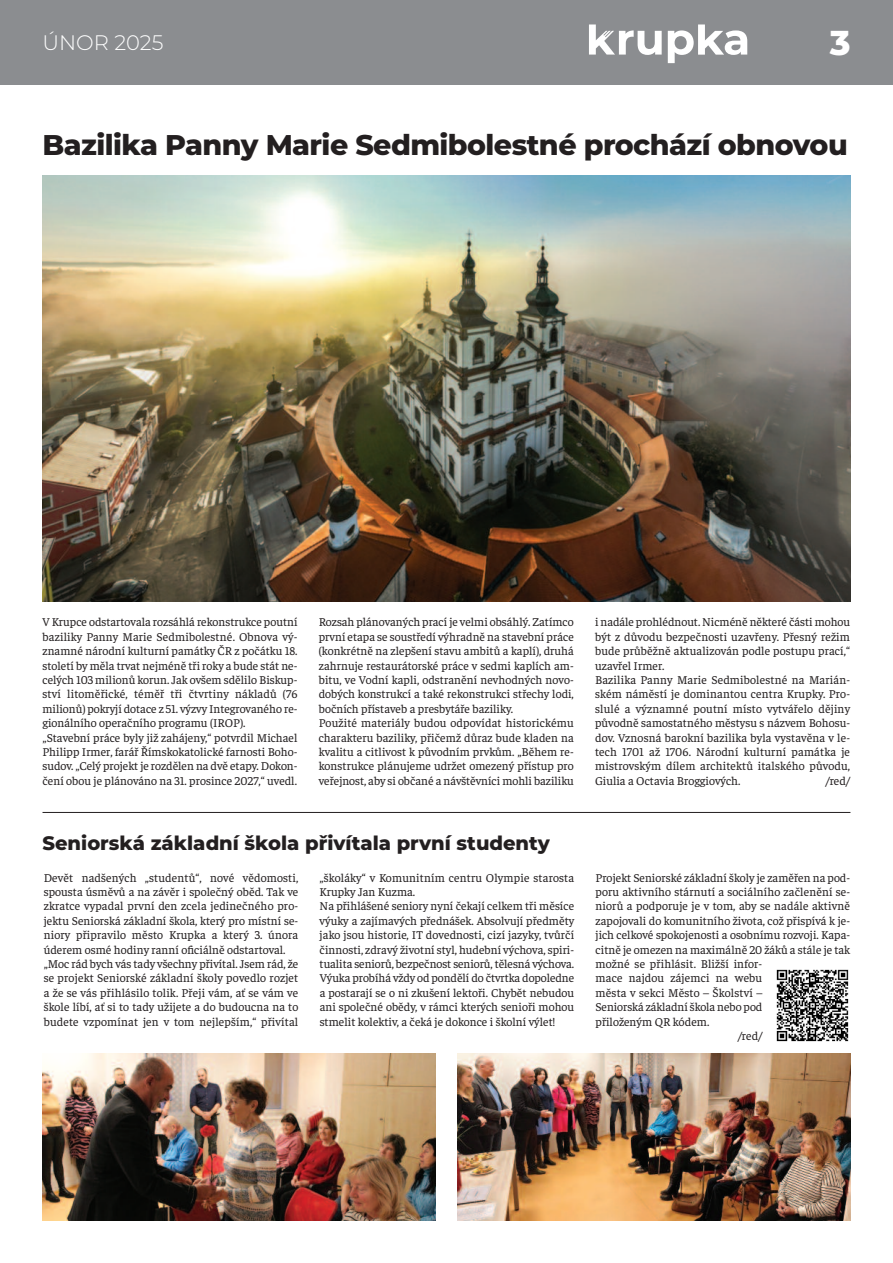
<style>
.page{position:relative;width:893px;height:1263px;background:#fff}
.page>*{position:absolute;margin:0;border:0;box-sizing:border-box;transform-origin:0 0}
.t1{font:800 34.5px "Montserrat";color:#fff}
.t2{font:800 28.5px "Montserrat";letter-spacing:-.02em;color:#231f20}
.t3{font:300 21px "Montserrat";color:#fff}
.t4{font:800 19.5px "Montserrat";color:#231f20}
.t5{font:12px/14.4px "Faustina";color:#231f20}
</style>
<div class="page">
<div style="left:0;top:0;width:893px;height:85px;background:#8b8d90"></div>
<svg style="left:668px;top:24px;width:79px;height:39px"></svg>
<svg style="left:589px;top:24px;width:73px;height:31px"></svg>
<hr style="left:43px;top:812px;width:807px;height:1px;background:#231f20">
<img style="left:42px;top:175px;width:808px;height:426px">
<img style="left:457px;top:1053px;width:393px;height:167px">
<img style="left:43px;top:1053px;width:393px;height:167px">
<img style="left:776px;top:969px;width:73px;height:73px">
<h3 class="t3" style="left:43px;top:35px;width:122px">ÚNOR 2025</h3>
<h1 class="t1" style="left:830px;top:29px;width:22px">3</h1>
<h2 class="t2" style="left:43px;top:134px;width:807px">Bazilika Panny Marie Sedmibolestné prochází obnovou</h2>
<p class="t5" style="left:43px;top:614px;width:257px">V Krupce odstartovala rozsáhlá rekonstrukce poutní baziliky Panny Marie Sedmibolestné. Obnova vý&shy;znamné národní kulturní památky ČR z počátku 18. století by měla trvat nejméně tři roky a bude stát ne&shy;celých 103 milionů korun. Jak ovšem sdělilo Biskup&shy;ství litoměřické, téměř tři čtvrtiny nákladů (76 milionů) pokryjí dotace z 51. výzvy Integrovaného re&shy;gionálního operačního programu (IROP).<br>„Stavební práce byly již zahájeny,“ potvrdil Michael Philipp Irmer, farář Římskokatolické farnosti Boho&shy;sudov. „Celý projekt je rozdělen na dvě etapy. Dokon&shy;čení obou je plánováno na 31. prosince 2027,“ uvedl.</p>
<p class="t5" style="left:319px;top:614px;width:257px">Rozsah plánovaných prací je velmi obsáhlý. Zatímco první etapa se soustředí výhradně na stavební práce (konkrétně na zlepšení stavu ambitů a kaplí), druhá zahrnuje restaurátorské práce v sedmi kaplích am&shy;bitu, ve Vodní kapli, odstranění nevhodných novo&shy;dobých konstrukcí a také rekonstrukci střechy lodi, bočních přístaveb a presbytáře baziliky.<br>Použité materiály budou odpovídat historickému charakteru baziliky, přičemž důraz bude kladen na kvalitu a citlivost k původním prvkům. „Během re&shy;konstrukce plánujeme udržet omezený přístup pro veřejnost, aby si občané a návštěvníci mohli baziliku</p>
<p class="t5" style="left:595px;top:614px;width:257px">i nadále prohlédnout. Nicméně některé části mohou být z důvodu bezpečnosti uzavřeny. Přesný režim bude průběžně aktualizován podle postupu prací,“ uzavřel Irmer.<br>Bazilika Panny Marie Sedmibolestné na Marián&shy;ském náměstí je dominantou centra Krupky. Pro&shy;slulé a významné poutní místo vytvářelo dějiny původně samostatného městysu s názvem Bohosu&shy;dov. Vznosná barokní bazilika byla vystavěna v le&shy;tech 1701 až 1706. Národní kulturní památka je mistrovským dílem architektů italského původu, Giulia a Octavia Broggiových.</p>
<p class="t5" style="left:825px;top:773px;width:26px">/red/</p>
<h3 class="t4" style="left:43px;top:835px;width:509px">Seniorská základní škola přivítala první studenty</h3>
<p class="t5" style="left:44px;top:869px;width:256px">Devět nadšených „studentů“, nové vědomosti, spousta úsměvů a na závěr i společný oběd. Tak ve zkratce vypadal první den zcela jedinečného pro&shy;jektu Seniorská základní škola, který pro místní se&shy;niory připravilo město Krupka a který 3. února úderem osmé hodiny ranní oficiálně odstartoval. „Moc rád bych vás tady všechny přivítal. Jsem rád, že se projekt Seniorské základní školy povedlo rozjet a že se vás přihlásilo tolik. Přeji vám, ať se vám ve škole líbí, ať si to tady užijete a do budoucna na to budete vzpomínat jen v tom nejlepším,“ přivítal</p>
<p class="t5" style="left:320px;top:869px;width:256px">„školáky“ v Komunitním centru Olympie starosta Krupky Jan Kuzma.<br>Na přihlášené seniory nyní čekají celkem tři měsíce výuky a zajímavých přednášek. Absolvují předměty jako jsou historie, IT dovednosti, cizí jazyky, tvůrčí činnosti, zdravý životní styl, hudební výchova, spiri&shy;tualita seniorů, bezpečnost seniorů, tělesná výchova.<br>Výuka probíhá vždy od pondělí do čtvrtka dopoledne a postarají se o ni zkušení lektoři. Chybět nebudou ani společné obědy, v rámci kterých senioři mohou stmelit kolektiv, a čeká je dokonce i školní výlet!</p>
<p class="t5" style="left:596px;top:869px;width:256px">Projekt Seniorské základní školy je zaměřen na pod-</p>
<p class="t5" style="left:596px;top:884px;width:256px">poru aktivního stárnutí a sociálního začlenění se-</p>
<p class="t5" style="left:596px;top:898px;width:256px">niorů a podporuje je v tom, aby se nadále aktivně</p>
<p class="t5" style="left:596px;top:913px;width:256px">zapojovali do komunitního života, což přispívá k je-</p>
<p class="t5" style="left:596px;top:927px;width:256px">jich celkové spokojenosti a osobnímu rozvoji. Kapa-</p>
<p class="t5" style="left:596px;top:941px;width:256px">citně je omezen na maximálně 20 žáků a stále je tak</p>
<p class="t5" style="left:596px;top:956px;width:168px">možné se přihlásit. Bližší infor-</p>
<p class="t5" style="left:596px;top:970px;width:168px">mace najdou zájemci na webu</p>
<p class="t5" style="left:596px;top:985px;width:168px">města v sekci Město – Školství –</p>
<p class="t5" style="left:596px;top:999px;width:168px">Seniorská základní škola nebo pod</p>
<p class="t5" style="left:596px;top:1013px;width:115px">přiloženým QR kódem.</p>
<p class="t5" style="left:738px;top:1028px;width:26px">/red/</p>
</div>
